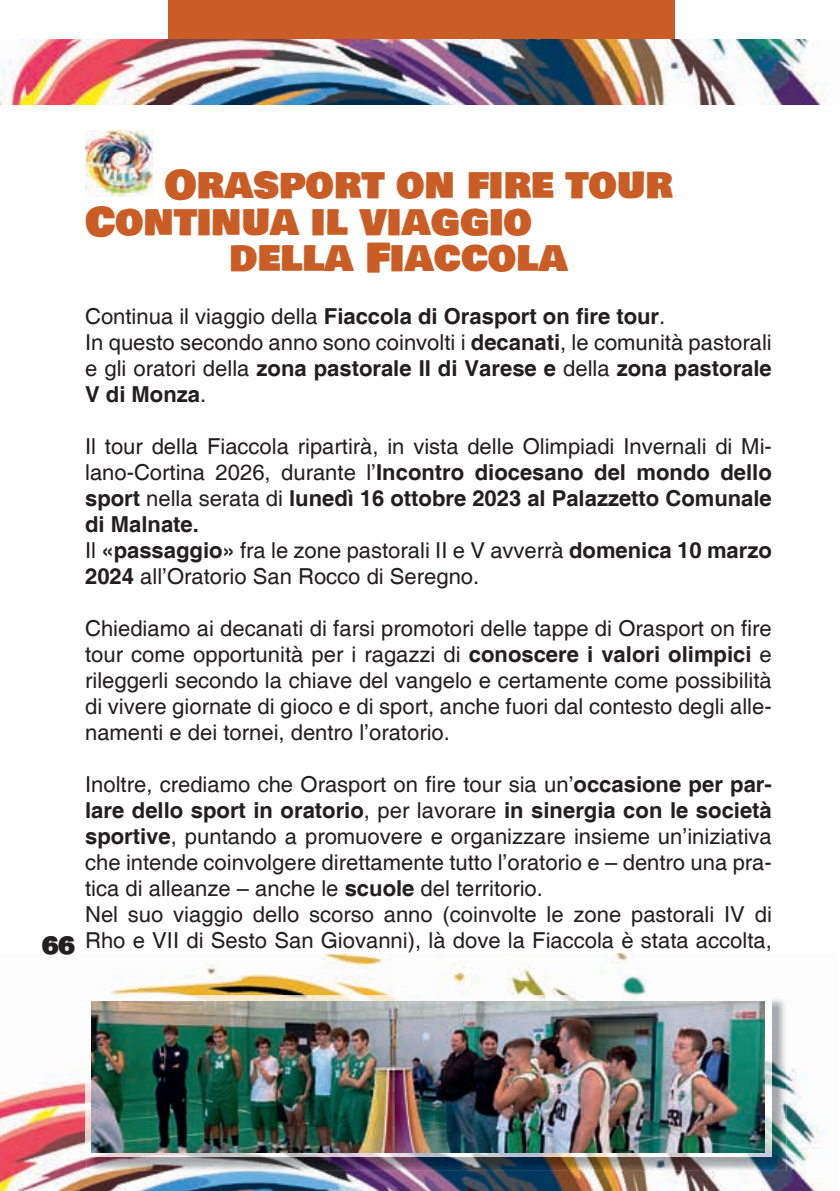
<style>
.page{position:relative;width:840px;height:1191px;background:#fff}
.page>*{position:absolute;margin:0;border:0;box-sizing:border-box;transform-origin:0 0}
.t1{font:40px "Bowlby One SC";color:#ca5d25}
.t2{font:24px "Bowlby One SC";color:#231f20}
.t3{font:22px/26px "Helvetica";color:#231f20}
.s1{font-weight:700}
</style>
<div class="page">
<div style="left:168px;top:0;width:507px;height:61px;background:#ca5d25"></div>
<img style="left:0;top:40px;width:827px;height:65px">
<img style="left:0;top:952px;width:825px;height:239px">
<img style="left:87px;top:997px;width:699px;height:173px">
<img style="left:85px;top:995px;width:686px;height:162px">
<img style="left:85px;top:130px;width:68px;height:66px">
<img style="left:92px;top:1002px;width:672px;height:150px">
<p class="t2" style="left:42px;top:927px;width:35px">66</p>
<h1 class="t1" style="left:165px;top:155px;width:509px">Orasport on fire tour</h1>
<h1 class="t1" style="left:85px;top:191px;width:448px">Continua il viaggio</h1>
<h1 class="t1" style="left:229px;top:227px;width:340px">della Fiaccola</h1>
<p class="t3" style="left:85px;top:304px;width:687px">Continua il viaggio della <span class="s1">Fiaccola di Orasport on fire tour</span>.<br>In questo secondo anno sono coinvolti i <span class="s1">decanati</span>, le comunità pastorali e gli oratori della <span class="s1">zona pastorale II di Varese e</span> della <span class="s1">zona pastorale V di Monza</span>.</p>
<p class="t3" style="left:85px;top:434px;width:687px">Il tour della Fiaccola ripartirà, in vista delle Olimpiadi Invernali di Mi&shy;lano-Cortina 2026, durante l’<span class="s1">Incontro diocesano del mondo dello sport</span> nella serata di <span class="s1">lunedì 16 ottobre 2023 al Palazzetto Comunale di Malnate.<br></span>Il <span class="s1">«passaggio»</span> fra le zone pastorali II e V avverrà <span class="s1">domenica 10 marzo 2024</span> all’Oratorio San Rocco di Seregno.</p>
<p class="t3" style="left:85px;top:616px;width:687px;text-align:justify">Chiediamo ai decanati di farsi promotori delle tappe di Orasport on fire tour come opportunità per i ragazzi di <span class="s1">conoscere i valori olimpici</span> e rileggerli secondo la chiave del vangelo e certamente come possibilità di vivere giornate di gioco e di sport, anche fuori dal contesto degli alle&shy;namenti e dei tornei, dentro l’oratorio.</p>
<p class="t3" style="left:85px;top:772px;width:688px">Inoltre, crediamo che Orasport on fire tour sia un’<span class="s1">occasione per par&shy;lare dello sport in oratorio</span>, per lavorare <span class="s1">in sinergia con le società sportive</span>, puntando a promuovere e organizzare insieme un’iniziativa che intende coinvolgere direttamente tutto l’oratorio e – dentro una pra&shy;tica di alleanze – anche le <span class="s1">scuole</span> del territorio.<br>Nel suo viaggio dello scorso anno (coinvolte le zone pastorali IV di Rho e VII di Sesto San Giovanni), là dove la Fiaccola è stata accolta,</p>
</div>
